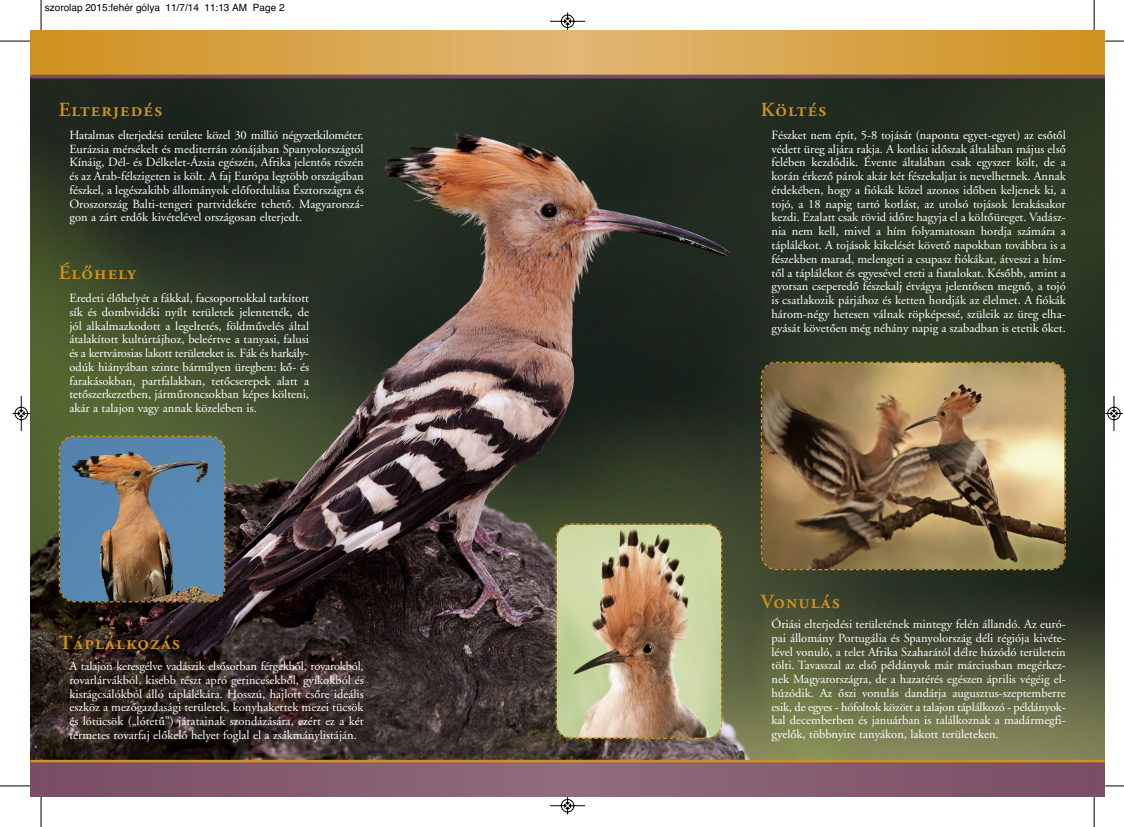
<style>
.page{position:relative;width:1124px;height:827px;background:#fff}
.page>*{position:absolute;margin:0;border:0;box-sizing:border-box;transform-origin:0 0}
.t1{font:20px "Adobe Garamond HF Semibold SC";letter-spacing:.055em;color:#d0921f}
.t2{font:12.5px/13.8px "Adobe Garamond HF";color:#fff;text-align:justify}
.t3{font:10px "Helvetica";color:#000}
</style>
<div class="page">
<img style="left:30px;top:78px;width:1074px;height:681px">
<svg style="left:30px;top:30px;width:1074px;height:45px;background:#d7a349"></svg>
<hr style="left:30px;top:75px;width:1074px;height:3px;background:#784d65">
<svg style="left:30px;top:762px;width:1074px;height:34px;background:#855c6f"></svg>
<hr style="left:30px;top:759px;width:1074px;height:3px;background:#d0921f">
<img style="left:58px;top:435px;width:168px;height:167px">
<img style="left:555px;top:522px;width:167px;height:217px">
<svg style="left:760px;top:361px;width:306px;height:209px;background:#937b55"></svg>
<svg style="left:773px;top:568px;width:6px;height:2px"></svg>
<hr style="left:41px;top:0;width:1px;height:30px;background:#000">
<hr style="left:0;top:41px;width:30px;height:1px;background:#000">
<hr style="left:1093px;top:0;width:1px;height:30px;background:#000">
<svg style="left:1104px;top:41px;width:19px;height:1px"></svg>
<hr style="left:41px;top:796px;width:1px;height:30px;background:#000">
<hr style="left:0;top:785px;width:30px;height:1px;background:#000">
<hr style="left:1093px;top:796px;width:1px;height:30px;background:#000">
<svg style="left:1104px;top:785px;width:19px;height:1px"></svg>
<svg style="left:549px;top:12px;width:37px;height:19px"></svg>
<svg style="left:549px;top:795px;width:37px;height:19px"></svg>
<svg style="left:12px;top:395px;width:19px;height:36px"></svg>
<svg style="left:1104px;top:395px;width:19px;height:36px"></svg>
<p class="t3" style="left:45px;top:4px;width:241px">szorolap 2015:fehér gólya 11/7/14 11:13 AM Page 2</p>
<h1 class="t1" style="left:59px;top:98px;width:105px">Elterjedés</h1>
<h1 class="t1" style="left:760px;top:98px;width:67px">Költés</h1>
<p class="t2" style="left:69px;top:129px;width:296px">Hatalmas elterjedési területe közel 30 millió négyzetkilométer.<br>Eurázsia mérsékelt és mediterrán zónájában Spanyolországtól Kínáig, Dél- és Délkelet-Ázsia egészén, Afrika jelentôs részén és az Arab-félszigeten is költ. A faj Európa legtöbb országában fészkel, a legészakibb állományok elôfordulása Észtországra és Oroszország Balti-tengeri partvidékére tehetô. Magyarorszá&shy;gon a zárt erdôk kivételével országosan elterjedt.</p>
<p class="t2" style="left:771px;top:129px;width:296px">Fészket nem épít, 5-8 tojását (naponta egyet-egyet) az esôtôl védett üreg aljára rakja. A kotlási idôszak általában május elsô felében kezdôdik. Évente általában csak egyszer költ, de a korán érkezô párok akár két fészekaljat is nevelhetnek. Annak érdekében, hogy a fiókák közel azonos idôben keljenek ki, a tojó, a 18 napig tartó kotlást, az utolsó tojások lerakásakor kezdi. Ezalatt csak rövid idôre hagyja el a költôüreget. Vadász&shy;nia nem kell, mivel a hím folyamatosan hordja számára a táplálékot. A tojások kikelését követô napokban továbbra is a fészekben marad, melengeti a csupasz fiókákat, átveszi a hím&shy;tôl a táplálékot és egyesével eteti a fiatalokat. Késôbb, amint a gyorsan cseperedô fészekalj étvágya jelentôsen megnô, a tojó is csatlakozik párjához és ketten hordják az élelmet. A fiókák három-négy hetesen válnak röpképessé, szüleik az üreg elha&shy;gyását követôen még néhány napig a szabadban is etetik ôket.</p>
<h1 class="t1" style="left:59px;top:260px;width:79px">Élôhely</h1>
<p class="t2" style="left:69px;top:292px;width:241px">Eredeti élôhelyét a fákkal, facsoportokkal tarkított sík és dombvidéki nyílt területek jelentették, de jól alkalmazkodott a legeltetés, földmûvelés által átalakított kultúrtájhoz, beleértve a tanyasi, falusi és a kertvárosias lakott területeket is. Fák és harkály&shy;odúk hiányában szinte bármilyen üregben: kô- és farakásokban, partfalakban, tetôcserepek alatt a tetôszerkezetben, jármûroncsokban képes költeni, akár a talajon vagy annak közelében is.</p>
<h1 class="t1" style="left:59px;top:630px;width:123px">Táplálkozás</h1>
<p class="t2" style="left:69px;top:660px;width:296px">A talajon keresgélve vadászik elsôsorban férgekbôl, rovarokból, rovarlárvákból, kisebb részt apró gerincesekbôl, gyíkokból és kisrágcsálókból álló táplálékára. Hosszú, hajlott csôre ideális eszköz a mezôgazdasági területek, konyhakertek mezei tücsök és lótücsök („lótetû”) járatainak szondázására, ezért ez a két termetes rovarfaj elôkelô helyet foglal el a zsákmánylistáján.</p>
<h1 class="t1" style="left:760px;top:588px;width:81px">Vonulás</h1>
<p class="t2" style="left:771px;top:618px;width:296px">Óriási elterjedési területének mintegy felén állandó. Az euró&shy;pai állomány Portugália és Spanyolország déli régiója kivéte&shy;lével vonuló, a telet Afrika Szaharától délre húzódó területein tölti. Tavasszal az elsô példányok már márciusban megérkez&shy;nek Magyarországra, de a hazatérés egészen április végéig el&shy;húzódik. Az ôszi vonulás dandárja augusztus-szeptemberre esik, de egyes - hófoltok között a talajon táplálkozó - példányok&shy;kal decemberben és januárban is találkoznak a madármegfi&shy;gyelôk, többnyire tanyákon, lakott területeken.</p>
</div>
